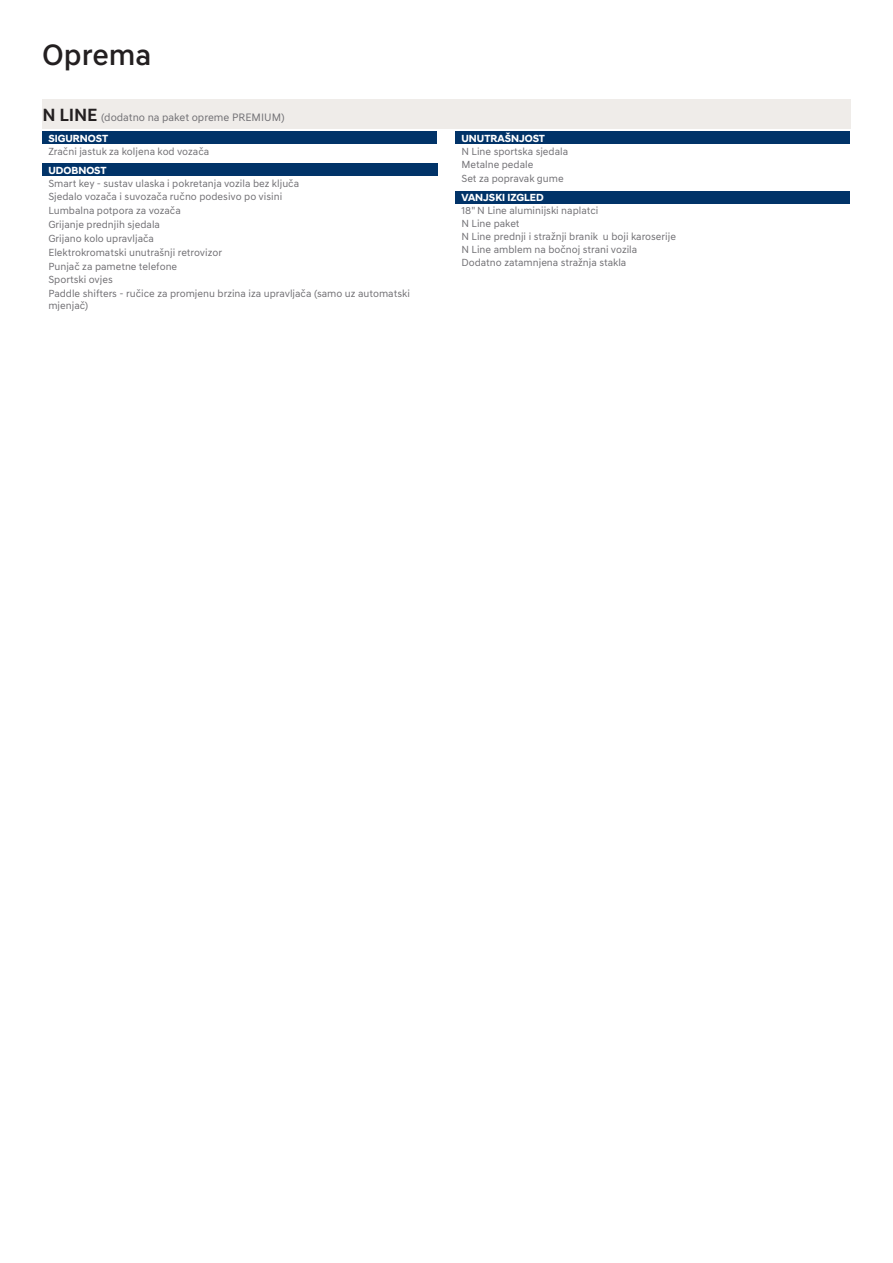
<style>
.page{position:relative;width:893px;height:1263px;background:#fff}
.page>*{position:absolute;margin:0;border:0;box-sizing:border-box;transform-origin:0 0}
.t1{font:500 30px "Hyundai Sans Text";color:#231f20}
.t2{font:700 18px "Hyundai Sans Text";color:#231f20}
.t3{font:10.95px "Hyundai Sans Text";color:#717074}
.t4{font:10.5px/13.8px "Hyundai Sans Text";color:#717074}
.t5{font:700 10.5px "Hyundai Sans Head";color:#fff}
</style>
<div class="page">
<div style="left:42px;top:99px;width:808px;height:29px;background:#efece9"></div>
<div style="left:42px;top:132px;width:395px;height:12px;background:#013368"></div>
<div style="left:42px;top:164px;width:395px;height:12px;background:#013368"></div>
<div style="left:455px;top:132px;width:395px;height:12px;background:#013368"></div>
<div style="left:455px;top:191px;width:395px;height:12px;background:#013368"></div>
<h1 class="t1" style="left:42px;top:36px;width:111px">Oprema</h1>
<h2 class="t2" style="left:42px;top:104px;width:37px">N Line</h2>
<p class="t3" style="left:101px;top:111px;width:185px">(dodatno na paket opreme PREMIUM)</p>
<p class="t5" style="left:48px;top:132px;width:33px">SIGURNOST</p>
<p class="t4" style="left:48px;top:144px;width:162px">Zračni jastuk za koljena kod vozača</p>
<p class="t5" style="left:48px;top:164px;width:24px">UDOBNOST</p>
<p class="t4" style="left:48px;top:176px;width:363px">Smart key - sustav ulaska i pokretanja vozila bez ključa<br>Sjedalo vozača i suvozača ručno podesivo po visini<br>Lumbalna potpora za vozača<br>Grijanje prednjih sjedala<br>Grijano kolo upravljača<br>Elektrokromatski unutrašnji retrovizor<br>Punjač za pametne telefone<br>Sportski ovjes<br>Paddle shifters - ručice za promjenu brzina iza upravljača (samo uz automatski</p>
<p class="t4" style="left:48px;top:299px;width:41px">mjenjač)</p>
<p class="t5" style="left:461px;top:132px;width:58px">UNUTRAŠNJOST</p>
<p class="t4" style="left:461px;top:144px;width:108px">N Line sportska sjedala<br>Metalne pedale<br>Set za popravak gume</p>
<p class="t5" style="left:461px;top:191px;width:21px">VANJSKI</p>
<p class="t5" style="left:507px;top:191px;width:38px">IZGLED</p>
<p class="t4" style="left:461px;top:204px;width:216px;line-height:13px">18" N Line aluminijski naplatci<br>N Line paket<br>N Line prednji i stražnji branik u boji karoserije N Line amblem na bočnoj strani vozila Dodatno zatamnjena stražnja stakla</p>
</div>
